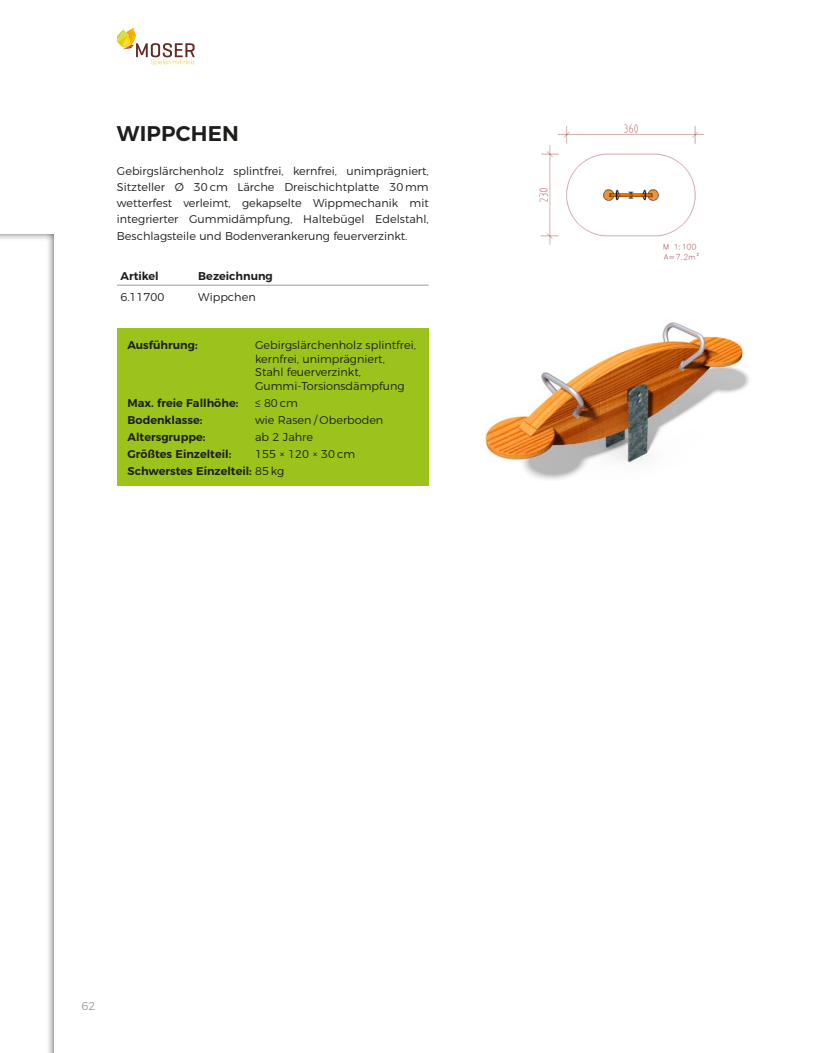
<style>
.page{position:relative;width:815px;height:1053px;background:#fff}
.page>*{position:absolute;margin:0;border:0;box-sizing:border-box;transform-origin:0 0}
.t1{font:600 21.25px "Montserrat";letter-spacing:.01em;color:#1d1d1b}
.t2{font:300 11.25px/16.2px "Montserrat";color:#1d1d1b;text-align:justify}
.t3{font:600 11.25px/17px "Montserrat";color:#1d1d1b}
.t4{font:300 11.25px "Montserrat";color:#9d9d9c}
.s1{font-weight:300}
</style>
<div class="page">
<img style="left:539px;top:124px;width:165px;height:137px">
<img style="left:485px;top:322px;width:264px;height:158px">
<hr style="left:117px;top:285px;width:78px;height:1px;background:#9d9d9c">
<hr style="left:195px;top:285px;width:234px;height:1px;background:#9d9d9c">
<div style="left:117px;top:328px;width:312px;height:157px;background:#9bc31c"></div>
<svg style="left:117px;top:28px;width:78px;height:38px"></svg>
<div style="left:0;top:226px;width:65px;height:826px;background:#1d1d1b;opacity:.75"></div>
<h1 class="t1" style="left:117px;top:116px;width:124px">WIPPCHEN</h1>
<p class="t2" style="left:117px;top:162px;width:313px">Gebirgslärchenholz splintfrei, kernfrei, unimprägniert, Sitzteller Ø 30 cm Lärche Dreischichtplatte 30 mm wetterfest verleimt, gekapselte Wippmechanik mit integrierter Gummidämpfung, Haltebügel Edelstahl, Beschlagsteile und Bodenverankerung feuerverzinkt.</p>
<p class="t3" style="left:120px;top:266px;width:40px">Artikel</p>
<p class="t3" style="left:198px;top:266px;width:76px">Bezeichnung</p>
<p class="t2" style="left:120px;top:288px;width:45px">6.11700</p>
<p class="t2" style="left:198px;top:288px;width:59px">Wippchen</p>
<p class="t3" style="left:128px;top:336px;width:72px">Ausführung:</p>
<p class="t2" style="left:255px;top:337px;width:162px;line-height:13.5px;text-align:left">Gebirgslärchenholz splintfrei, kernfrei, unimprägniert,<br>Stahl feuerverzinkt,<br>Gummi-Torsionsdämpfung</p>
<p class="t3" style="left:128px;top:393px;width:112px">Max. freie Fallhöhe:</p>
<p class="t2" style="left:255px;top:393px;width:44px">≤ 80 cm</p>
<p class="t3" style="left:128px;top:410px;width:76px">Bodenklasse:</p>
<p class="t2" style="left:255px;top:411px;width:130px">wie Rasen / Oberboden</p>
<p class="t3" style="left:128px;top:427px;width:79px">Altersgruppe:</p>
<p class="t2" style="left:255px;top:428px;width:59px">ab 2 Jahre</p>
<p class="t3" style="left:128px;top:444px;width:105px">Größtes Einzelteil:</p>
<p class="t3" style="left:128px;top:444px;width:229px;text-indent:128px"><span class="s1">155 × 120 × 30 cm<br></span>Schwerstes Einzelteil: <span class="s1">85 kg</span></p>
<p class="t4" style="left:82px;top:997px;width:15px">62</p>
</div>
